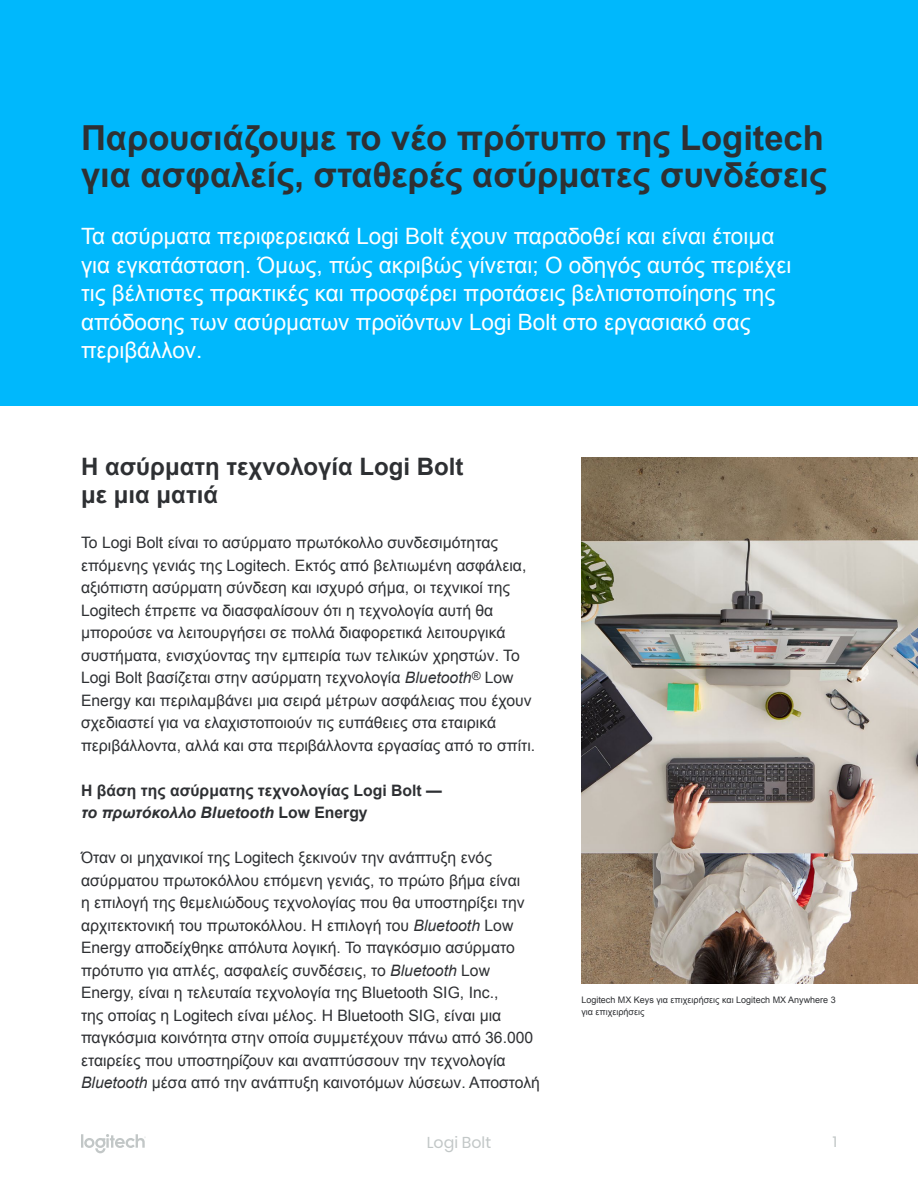
<style>
.page{position:relative;width:918px;height:1188px;background:#fff}
.page>*{position:absolute;margin:0;border:0;box-sizing:border-box;transform-origin:0 0}
.t1{font:700 34.5px/37.5px "Arial";color:#2e3033}
.t2{font:700 24px/28.5px "Arial";color:#2e3033}
.t3{font:22.5px/28.5px "Arial";color:#fff}
.t4{font:15.75px/22.5px "Arial";color:#2e3033}
.t5{font:700 15.75px/22.5px "Arial";color:#2e3033}
.t6{font:15.75px "Poppins";color:#c2c7c7}
.t7{font:15px "Poppins";color:#c2c7c7}
.t8{font:9px/12px "Arial";color:#2e3033}
.s1{font-style:italic}
</style>
<div class="page">
<svg style="left:81px;top:1134px;width:65px;height:19px"></svg>
<div style="left:0;top:0;width:918px;height:405px;background:#00b8fc"></div>
<img style="left:581px;top:457px;width:337px;height:526px">
<h1 class="t1" style="left:81px;top:120px;width:748px">Παρουσιάζουμε το νέο πρότυπο της Logitech για ασφαλείς, σταθερές ασύρματες συνδέσεις</h1>
<p class="t3" style="left:81px;top:222px;width:712px">Τα ασύρματα περιφερειακά Logi Bolt έχουν παραδοθεί και είναι έτοιμα για εγκατάσταση. Όμως, πώς ακριβώς γίνεται; Ο οδηγός αυτός περιέχει τις βέλτιστες πρακτικές και προσφέρει προτάσεις βελτιστοποίησης της απόδοσης των ασύρματων προϊόντων Logi Bolt στο εργασιακό σας περιβάλλον.</p>
<h2 class="t2" style="left:81px;top:453px;width:384px">Η ασύρματη τεχνολογία Logi Bolt με μια ματιά</h2>
<p class="t4" style="left:81px;top:532px;width:456px">Το Logi Bolt είναι το ασύρματο πρωτόκολλο συνδεσιμότητας επόμενης γενιάς της Logitech. Εκτός από βελτιωμένη ασφάλεια, αξιόπιστη ασύρματη σύνδεση και ισχυρό σήμα, οι τεχνικοί της Logitech έπρεπε να διασφαλίσουν ότι η τεχνολογία αυτή θα μπορούσε να λειτουργήσει σε πολλά διαφορετικά λειτουργικά συστήματα, ενισχύοντας την εμπειρία των τελικών χρηστών. Το Logi Bolt βασίζεται στην ασύρματη τεχνολογία <span class="s1">Bluetooth</span><sup>®</sup> Low Energy και περιλαμβάνει μια σειρά μέτρων ασφάλειας που έχουν σχεδιαστεί για να ελαχιστοποιούν τις ευπάθειες στα εταιρικά περιβάλλοντα, αλλά και στα περιβάλλοντα εργασίας από το σπίτι.</p>
<p class="t5" style="left:81px;top:780px;width:362px">Η βάση της ασύρματης τεχνολογίας Logi Bolt — <span class="s1">το πρωτόκολλο Bluetooth</span> Low Energy</p>
<p class="t4" style="left:81px;top:847px;width:461px">Όταν οι μηχανικοί της Logitech ξεκινούν την ανάπτυξη ενός ασύρματου πρωτοκόλλου επόμενη γενιάς, το πρώτο βήμα είναι<br>η επιλογή της θεμελιώδους τεχνολογίας που θα υποστηρίξει την αρχιτεκτονική του πρωτοκόλλου. Η επιλογή του <span class="s1">Bluetooth</span> Low Energy αποδείχθηκε απόλυτα λογική. Το παγκόσμιο ασύρματο πρότυπο για απλές, ασφαλείς συνδέσεις, το <span class="s1">Bluetooth</span> Low Energy, είναι η τελευταία τεχνολογία της Bluetooth SIG, Inc.,<br>της οποίας η Logitech είναι μέλος. Η Bluetooth SIG, είναι μια παγκόσμια κοινότητα στην οποία συμμετέχουν πάνω από 36.000 εταιρείες που υποστηρίζουν και αναπτύσσουν την τεχνολογία <span class="s1">Bluetooth</span> μέσα από την ανάπτυξη καινοτόμων λύσεων. Αποστολή</p>
<p class="t8" style="left:581px;top:994px;width:256px">Logitech MX Keys για επιχειρήσεις και Logitech MX Anywhere 3 για επιχειρήσεις</p>
<p class="t6" style="left:427px;top:1134px;width:66px">Logi Bolt</p>
<p class="t7" style="left:833px;top:1134px;width:6px">1</p>
</div>
